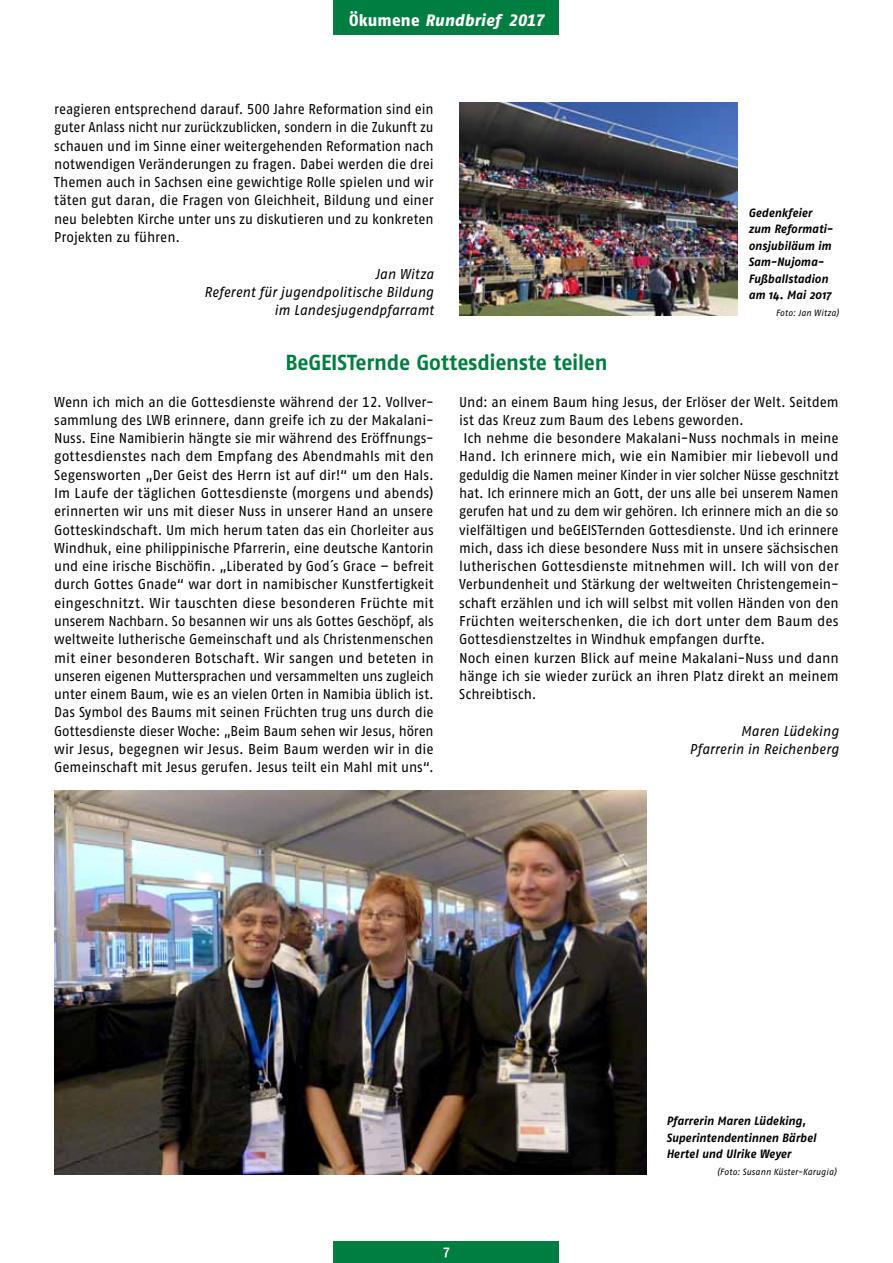
<style>
.page{position:relative;width:893px;height:1263px;background:#fff}
.page>*{position:absolute;margin:0;border:0;box-sizing:border-box;transform-origin:0 0}
.t1{font:21.75px "Fago No Bold Tf";letter-spacing:-.01em;color:#007d40;scale:.96 1}
.t2{font:italic 16.5px "Fago No Exb Tf";letter-spacing:.01em;color:#fff;scale:.96 1}
.t3{font:15px "Fago No Med";color:#fff;scale:.96 1}
.t4{font:14.25px/18.3px "Fago No Regular Tf";letter-spacing:-.005em;color:#000;text-align:justify;scale:.96 1}
.t5{font:14.25px/18.3px "Fago No Regular Tf";letter-spacing:-.005em;color:#000;text-align:justify;scale:.95 1}
.t6{font:14.25px "Fago No Regular Tf";letter-spacing:-.005em;color:#000}
.t7{font:italic 14.25px/18.3px "Fago No Regular Tf";color:#000;text-align:right;scale:.96 1}
.t8{font:14.25px "Fago No Regular Tf";letter-spacing:-.005em;color:#000;scale:.93 1}
.t9{font:14.25px "Fago No Regular Tf";letter-spacing:-.005em;color:#000;scale:.94 1}
.t10{font:italic 700 12px/16.5px "Fago No";color:#000;scale:.96 1}
.t11{font:italic 9px "Fago No Regular Tf";letter-spacing:.015em;color:#000;scale:.96 1}
.s1{font-style:normal}
</style>
<div class="page">
<div style="left:334px;top:1242px;width:225px;height:21px;background:#007d40"></div>
<div style="left:334px;top:0;width:225px;height:34px;background:#007d40"></div>
<img style="left:459px;top:102px;width:278px;height:213px">
<img style="left:54px;top:790px;width:592px;height:384px">
<p class="t2" style="left:349px;top:10px;width:205px"><span class="s1">Ökumene</span> Rundbrief 2017</p>
<p class="t5" style="left:54px;top:100px;width:401px">reagieren entsprechend darauf. 500 Jahre Reformation sind ein guter Anlass nicht nur zurückzublicken, sondern in die Zukunft zu schauen und im Sinne einer weitergehenden Reformation nach notwendigen Veränderungen zu fragen. Dabei werden die drei Themen auch in Sachsen eine gewichtige Rolle spielen und wir täten gut daran, die Fragen von Gleichheit, Bildung und einer neu belebten Kirche unter uns zu diskutieren und zu konkreten Projekten zu führen.</p>
<p class="t7" style="left:204px;top:264px;width:241px">Jan Witza<br>Referent für jugendpolitische Bildung im Landesjugendpfarramt</p>
<h1 class="t1" style="left:285px;top:350px;width:337px">BeGEISTernde Gottesdienste teilen</h1>
<p class="t10" style="left:748px;top:204px;width:89px">Gedenkfeier zum Reformati&shy;onsjubiläum im<br>Sam-Nujoma-<br>Fußballstadion am 14. Mai 2017</p>
<p class="t11" style="left:776px;top:307px;width:67px">Foto: Jan Witza)</p>
<p class="t4" style="left:54px;top:392px;width:397px">Wenn ich mich an die Gottesdienste während der 12. Vollver&shy;sammlung des LWB erinnere, dann greife ich zu der Makalani-Nuss. Eine Namibierin hängte sie mir während des Eröffnungs&shy;gottesdienstes nach dem Empfang des Abendmahls mit den Segensworten „Der Geist des Herrn ist auf dir!“ um den Hals.<br>Im Laufe der täglichen Gottesdienste (morgens und abends) erinnerten wir uns mit dieser Nuss in unserer Hand an unsere Gotteskindschaft. Um mich herum taten das ein Chorleiter aus Windhuk, eine philippinische Pfarrerin, eine deutsche Kantorin und eine irische Bischöfin. „Liberated by God´s Grace – befreit durch Gottes Gnade“ war dort in namibischer Kunstfertigkeit eingeschnitzt. Wir tauschten diese besonderen Früchte mit unserem Nachbarn. So besannen wir uns als Gottes Geschöpf, als weltweite lutherische Gemeinschaft und als Christenmenschen mit einer besonderen Botschaft. Wir sangen und beteten in unseren eigenen Muttersprachen und versammelten uns zugleich unter einem Baum, wie es an vielen Orten in Namibia üblich ist.<br>Das Symbol des Baums mit seinen Früchten trug uns durch die Gottesdienste dieser Woche: „Beim Baum sehen wir Jesus, hören wir Jesus, begegnen wir Jesus. Beim Baum werden wir in die Gemeinschaft mit Jesus gerufen. Jesus teilt ein Mahl mit uns“.</p>
<p class="t4" style="left:459px;top:392px;width:397px">Und: an einem Baum hing Jesus, der Erlöser der Welt. Seitdem</p>
<p class="t4" style="left:459px;top:411px;width:298px">ist das Kreuz zum Baum des Lebens geworden.</p>
<p class="t6" style="left:463px;top:430px;width:377px">Ich nehme die besondere Makalani-Nuss nochmals in meine</p>
<p class="t6" style="left:459px;top:448px;width:381px">Hand. Ich erinnere mich, wie ein Namibier mir liebevoll und</p>
<p class="t8" style="left:459px;top:467px;width:410px">geduldig die Namen meiner Kinder in vier solcher Nüsse geschnitzt</p>
<p class="t5" style="left:459px;top:484px;width:401px">hat. Ich erinnere mich an Gott, der uns alle bei unserem Namen</p>
<p class="t9" style="left:459px;top:503px;width:405px">gerufen hat und zu dem wir gehören. Ich erinnere mich an die so</p>
<p class="t5" style="left:459px;top:520px;width:401px">vielfältigen und beGEISTernden Gottesdienste. Und ich erinnere</p>
<p class="t4" style="left:459px;top:539px;width:397px">mich, dass ich diese besondere Nuss mit in unsere sächsischen</p>
<p class="t6" style="left:459px;top:558px;width:381px">lutherischen Gottesdienste mitnehmen will. Ich will von der</p>
<p class="t4" style="left:459px;top:575px;width:397px">Verbundenheit und Stärkung der weltweiten Christengemein-</p>
<p class="t4" style="left:459px;top:593px;width:397px">schaft erzählen und ich will selbst mit vollen Händen von den</p>
<p class="t6" style="left:459px;top:613px;width:381px">Früchten weiterschenken, die ich dort unter dem Baum des</p>
<p class="t4" style="left:459px;top:630px;width:320px">Gottesdienstzeltes in Windhuk empfangen durfte.</p>
<p class="t6" style="left:459px;top:649px;width:381px">Noch einen kurzen Blick auf meine Makalani-Nuss und dann</p>
<p class="t6" style="left:459px;top:668px;width:381px">hänge ich sie wieder zurück an ihren Platz direkt an meinem</p>
<p class="t4" style="left:459px;top:685px;width:82px">Schreibtisch.</p>
<p class="t7" style="left:690px;top:721px;width:157px">Maren Lüdeking<br>Pfarrerin in Reichenberg</p>
<p class="t3" style="left:443px;top:1242px;width:8px">7</p>
<p class="t10" style="left:666px;top:1112px;width:158px">Pfarrerin Maren Lüdeking,<br>Superintendentinnen Bärbel<br>Hertel und Ulrike Weyer</p>
<p class="t11" style="left:717px;top:1166px;width:126px">(Foto: Susann Küster-Karugia)</p>
</div>
